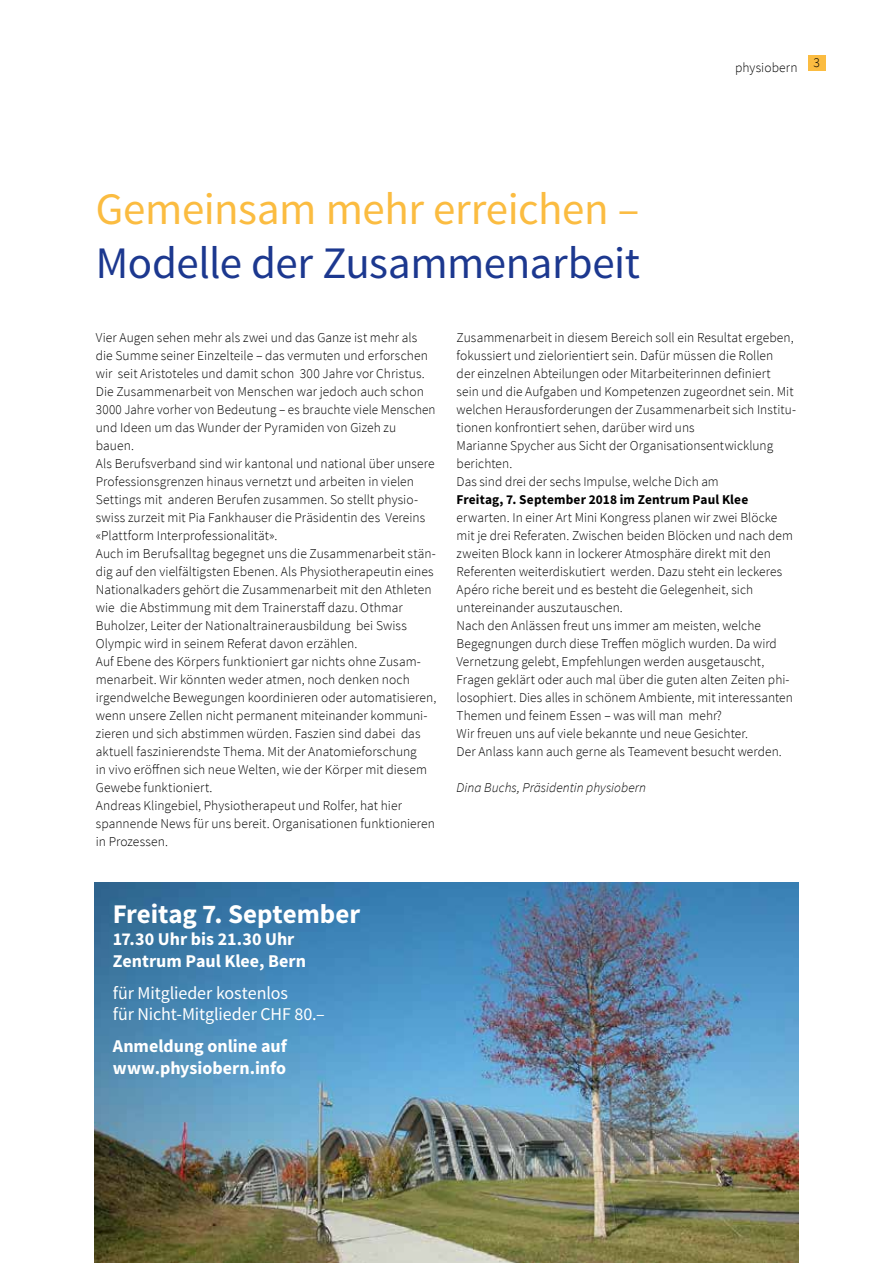
<style>
.page{position:relative;width:893px;height:1263px;background:#fff}
.page>*{position:absolute;margin:0;border:0;box-sizing:border-box;transform-origin:0 0}
.t1{font:45px "Source Sans Pro";letter-spacing:-.01em;color:#1c388f}
.t2{font:45px "Source Sans Pro";letter-spacing:-.01em;color:#fbbc41}
.t3{font:700 27px "Source Sans Pro";color:#fff}
.t4{font:700 18px/21.6px "Source Sans Pro";color:#fff}
.t5{font:18px/21.6px "Source Sans Pro";letter-spacing:-.01em;color:#fff}
.t6{font:300 13.5px/18px "Source Sans Pro";letter-spacing:.005em;color:#000}
.t7{font:700 13.5px "Source Sans Pro";letter-spacing:.01em;color:#000}
.t8{font:italic 300 13.5px "Source Sans Pro";letter-spacing:.005em;color:#000}
</style>
<div class="page">
<img style="left:94px;top:882px;width:704px;height:381px">
<div style="left:808px;top:55px;width:17px;height:15px;background:#fbbc41"></div>
<h1 class="t2" style="left:96px;top:182px;width:545px">Gemeinsam mehr erreichen –</h1>
<h1 class="t1" style="left:96px;top:236px;width:546px">Modelle der Zusammenarbeit</h1>
<p class="t6" style="left:735px;top:59px;width:87px">physiobern 3</p>
<p class="t6" style="left:96px;top:329px;width:342px">Vier Augen sehen mehr als zwei und das Ganze ist mehr als die Summe seiner Einzelteile – das vermuten und erforschen wir seit Aristoteles und damit schon 300 Jahre vor Christus.<br>Die Zusammenarbeit von Menschen war jedoch auch schon 3000 Jahre vorher von Bedeutung – es brauchte viele Menschen und Ideen um das Wunder der Pyramiden von Gizeh zu bauen.<br>Als Berufsverband sind wir kantonal und national über unsere Professionsgrenzen hinaus vernetzt und arbeiten in vielen Settings mit anderen Berufen zusammen. So stellt physio&shy;swiss zurzeit mit Pia Fankhauser die Präsidentin des Vereins «Plattform Interprofessionalität».<br>Auch im Berufsalltag begegnet uns die Zusammenarbeit stän&shy;dig auf den vielfältigsten Ebenen. Als Physiotherapeutin eines Nationalkaders gehört die Zusammenarbeit mit den Athleten wie die Abstimmung mit dem Trainerstaff dazu. Othmar Buholzer, Leiter der Nationaltrainerausbildung bei Swiss Olympic wird in seinem Referat davon erzählen.<br>Auf Ebene des Körpers funktioniert gar nichts ohne Zusam&shy;menarbeit. Wir könnten weder atmen, noch denken noch irgendwelche Bewegungen koordinieren oder automatisieren, wenn unsere Zellen nicht permanent miteinander kommuni&shy;zieren und sich abstimmen würden. Faszien sind dabei das aktuell faszinierendste Thema. Mit der Anatomieforschung<br>in vivo eröffnen sich neue Welten, wie der Körper mit diesem Gewebe funktioniert.<br>Andreas Klingebiel, Physiotherapeut und Rolfer, hat hier spannende News für uns bereit. Organisationen funktionieren in Prozessen.</p>
<p class="t6" style="left:457px;top:329px;width:341px">Zusammenarbeit in diesem Bereich soll ein Resultat ergeben, fokussiert und zielorientiert sein. Dafür müssen die Rollen<br>der einzelnen Abteilungen oder Mitarbeiterinnen definiert sein und die Aufgaben und Kompetenzen zugeordnet sein. Mit welchen Herausforderungen der Zusammenarbeit sich Institu&shy;tionen konfrontiert sehen, darüber wird uns<br>Marianne Spycher aus Sicht der Organisationsentwicklung berichten.<br>Das sind drei der sechs Impulse, welche Dich am</p>
<p class="t7" style="left:457px;top:490px;width:293px">Freitag, 7. September 2018 im Zentrum Paul Klee</p>
<p class="t6" style="left:457px;top:509px;width:338px">erwarten. In einer Art Mini Kongress planen wir zwei Blöcke mit je drei Referaten. Zwischen beiden Blöcken und nach dem zweiten Block kann in lockerer Atmosphäre direkt mit den Referenten weiterdiskutiert werden. Dazu steht ein leckeres Apéro riche bereit und es besteht die Gelegenheit, sich untereinander auszutauschen.<br>Nach den Anlässen freut uns immer am meisten, welche Begegnungen durch diese Treffen möglich wurden. Da wird Vernetzung gelebt, Empfehlungen werden ausgetauscht, Fragen geklärt oder auch mal über die guten alten Zeiten phi&shy;losophiert. Dies alles in schönem Ambiente, mit interessanten Themen und feinem Essen – was will man mehr?<br>Wir freuen uns auf viele bekannte und neue Gesichter.<br>Der Anlass kann auch gerne als Teamevent besucht werden.</p>
<p class="t8" style="left:457px;top:779px;width:191px">Dina Buchs, Präsidentin physiobern</p>
<h2 class="t3" style="left:113px;top:896px;width:249px">Freitag 7. September</h2>
<h3 class="t4" style="left:113px;top:928px;width:195px">17.30 Uhr bis 21.30 Uhr<br>Zentrum Paul Klee, Bern</h3>
<h3 class="t5" style="left:113px;top:982px;width:214px">für Mitglieder kostenlos<br>für Nicht-Mitglieder CHF 80.–</h3>
<h3 class="t4" style="left:113px;top:1035px;width:176px">Anmeldung online auf www.physiobern.info</h3>
</div>
